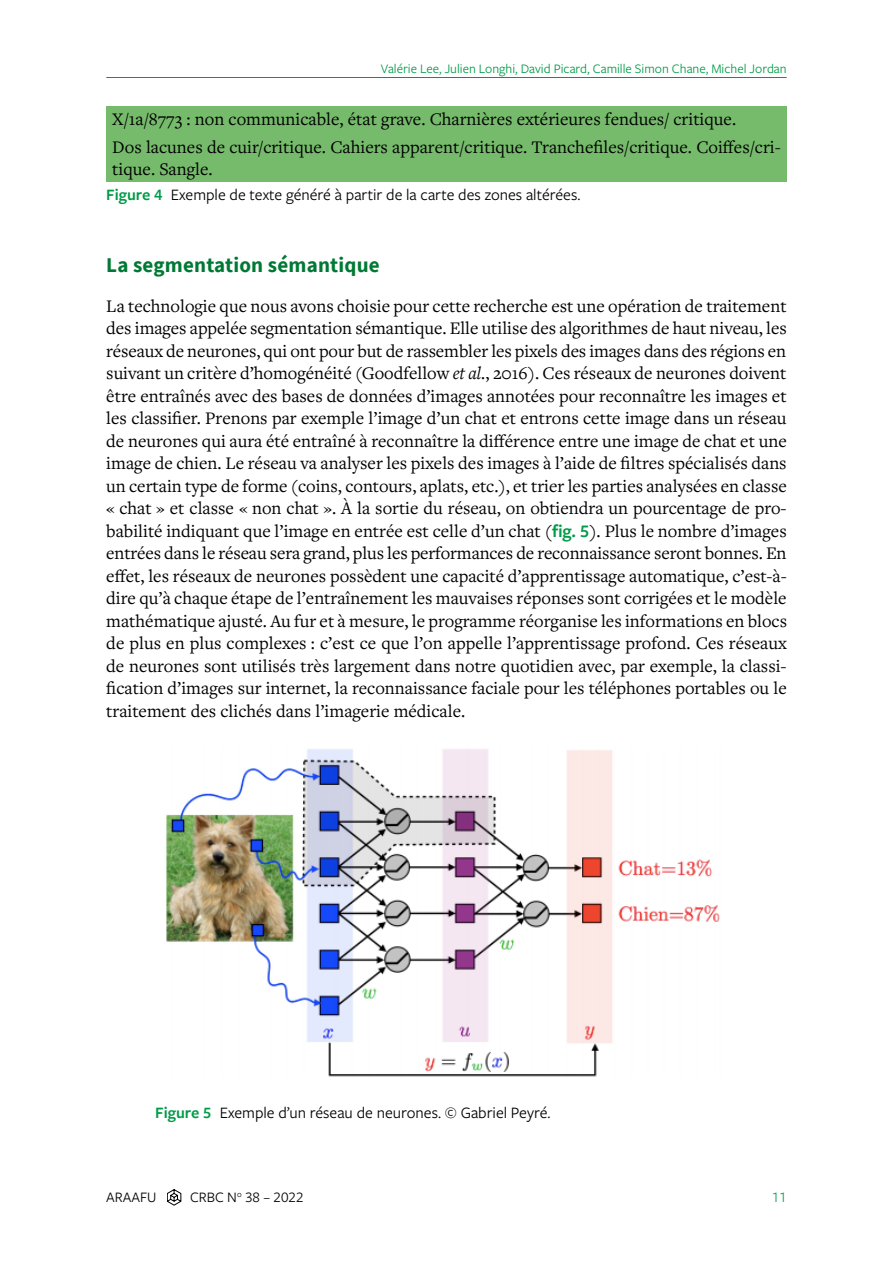
<style>
.page{position:relative;width:893px;height:1263px;background:#fff}
.page>*{position:absolute;margin:0;border:0;box-sizing:border-box;transform-origin:0 0}
.t1{font:700 21px "Source Sans Pro";letter-spacing:.01em;color:#007934}
.t2{font:18.3px/22.5px "Freight Text Pro";color:#000}
.t3{font:16.5px "Freight Sans Pro";color:#000}
.t4{font:15px "Freight Sans Pro";color:#000}
.t5{font:15px "Freight Sans Pro";color:#009b48}
.t6{font:13.5px "Freight Sans Pro";color:#009b48}
.s1{font-weight:600;color:#009b48}
.s2{font-style:italic}
.s3{font-family:"Freight Sans Pro";font-weight:600;color:#009b48}
</style>
<div class="page">
<hr style="left:106px;top:77px;width:681px;height:1px;background:#009b48">
<svg style="left:167px;top:1189px;width:14px;height:16px"></svg>
<div style="left:106px;top:106px;width:681px;height:75px;background:#76bb6b"></div>
<img style="left:166px;top:749px;width:554px;height:328px">
<p class="t6" style="left:381px;top:60px;width:407px">Valérie Lee, Julien Longhi, David Picard, Camille Simon Chane, Michel Jordan</p>
<p class="t2" style="left:112px;top:105px;width:670px;line-height:27.8px">X/1a/8773 : non communicable, état grave. Charnières extérieures fendues/ critique.<br>Dos lacunes de cuir/critique. Cahiers apparent/critique. Tranchefiles/critique. Coiffes/cri-</p>
<p class="t2" style="left:112px;top:158px;width:102px">tique. Sangle.</p>
<p class="t3" style="left:106px;top:184px;width:476px"><span class="s1">Figure 4</span> Exemple de texte généré à partir de la carte des zones altérées.</p>
<p class="t1" style="left:106px;top:252px;width:275px">La segmentation sémantique</p>
<p class="t2" style="left:106px;top:294px;width:682px;text-align:justify">La technologie que nous avons choisie pour cette recherche est une opération de traitement des images appelée segmentation sémantique. Elle utilise des algorithmes de haut niveau, les réseaux de neurones, qui ont pour but de rassembler les pixels des images dans des régions en suivant un critère d’homogénéité (Goodfellow <span class="s2">et al.</span>, 2016). Ces réseaux de neurones doivent être entraînés avec des bases de données d’images annotées pour reconnaître les images et les classifier. Prenons par exemple l’image d’un chat et entrons cette image dans un réseau de neurones qui aura été entraîné à reconnaître la différence entre une image de chat et une image de chien. Le réseau va analyser les pixels des images à l’aide de filtres spécialisés dans un certain type de forme (coins, contours, aplats, etc.), et trier les parties analysées en classe « chat » et classe « non chat ». À la sortie du réseau, on obtiendra un pourcentage de pro&shy;babilité indiquant que l’image en entrée est celle d’un chat (<span class="s3">fig. 5</span>). Plus le nombre d’images entrées dans le réseau sera grand, plus les performances de reconnaissance seront bonnes. En effet, les réseaux de neurones possèdent une capacité d’apprentissage automatique, c’est-à&shy;dire qu’à chaque étape de l’entraînement les mauvaises réponses sont corrigées et le modèle mathématique ajusté. Au fur et à mesure, le programme réorganise les informations en blocs de plus en plus complexes : c’est ce que l’on appelle l’apprentissage profond. Ces réseaux de neurones sont utilisés très largement dans notre quotidien avec, par exemple, la classi&shy;fication d’images sur internet, la reconnaissance faciale pour les téléphones portables ou le traitement des clichés dans l’imagerie médicale.</p>
<p class="t3" style="left:155px;top:1102px;width:397px"><span class="s1">Figure 5</span> Exemple d’un réseau de neurones. © Gabriel Peyré.</p>
<p class="t4" style="left:106px;top:1187px;width:52px">ARAAFU</p>
<p class="t4" style="left:190px;top:1187px;width:115px">CRBC N<sup>o</sup> 38 – 2022</p>
<p class="t5" style="left:772px;top:1187px;width:16px">11</p>
</div>
